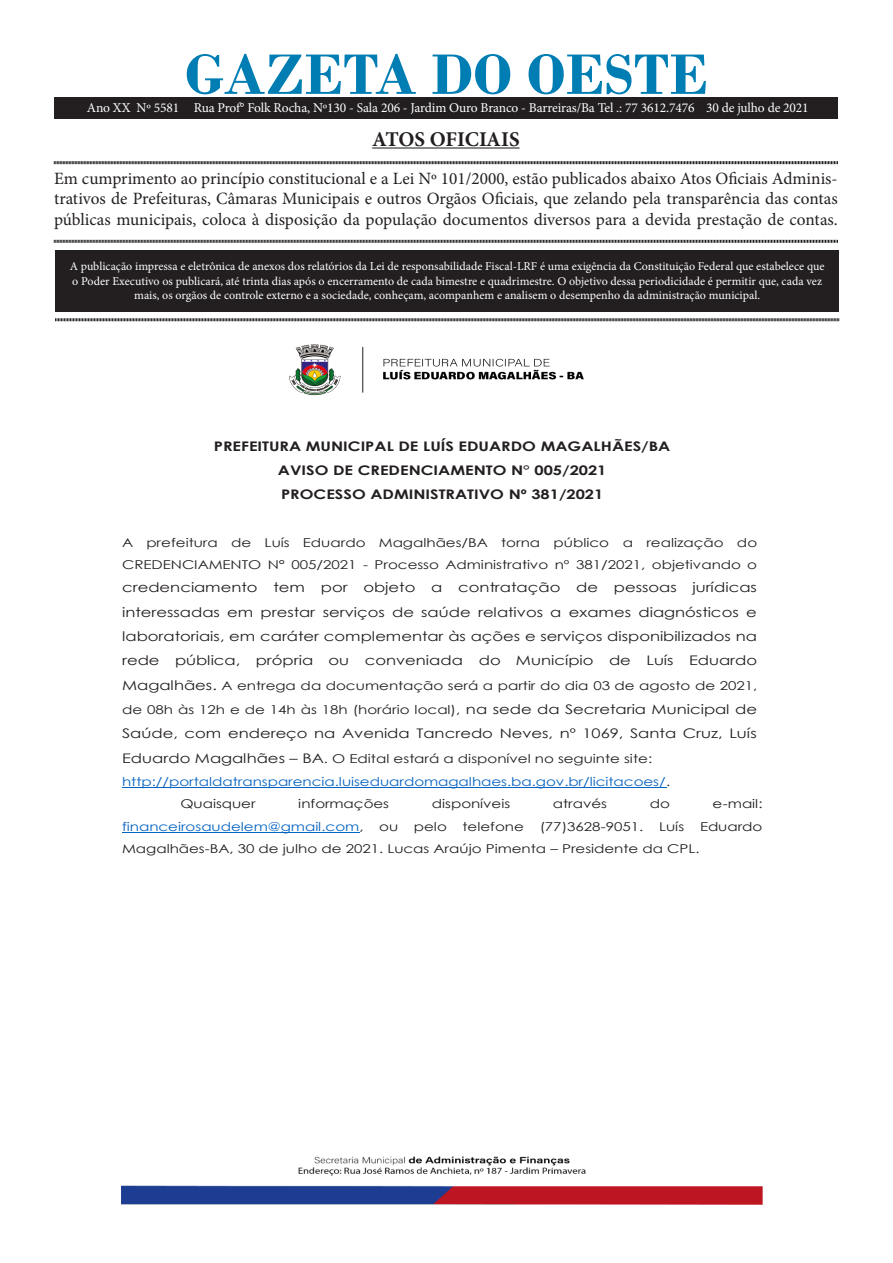
<style>
.page{position:relative;width:893px;height:1263px;background:#fff}
.page>*{position:absolute;margin:0;border:0;box-sizing:border-box;transform-origin:0 0}
.t1{font:700 60px "Bodoni";color:#007eb4}
.t2{font:700 21px "Minion Pro";letter-spacing:-.005em;color:#231f20}
.t3{font:17.25px/20.7px "Minion Pro";color:#231f20;text-align:justify}
.t4{font:13.5px "Minion Pro";letter-spacing:-.01em;color:#fff}
.t5{font:13.2px/24.3px "Century Gothic";color:#231f20;text-align:justify;scale:1.24 1}
.t6{font:700 13.2px/24.3px "Century Gothic";color:#231f20;text-align:center;scale:1.24 1}
.t7{font:12.15px/22.4px "Century Gothic";color:#231f20;scale:1.24 1}
.t8{font:12.15px "Century Gothic";color:#0563c1;scale:1.24 1}
.t9{font:12px/14.4px "Minion Pro";color:#fff;text-align:center}
.s1{font-size:13.2px}
.s2{color:#231f20}
</style>
<div class="page">
<div style="left:55px;top:250px;width:784px;height:61px;background:#231f20"></div>
<hr style="left:372px;top:147px;width:148px;height:2px;background:#231f20">
<svg style="left:54px;top:161px;width:784px;height:4px;background:#908e8e"></svg>
<svg style="left:54px;top:239px;width:784px;height:4px;background:#908e8e"></svg>
<svg style="left:55px;top:318px;width:784px;height:4px;background:#908e8e"></svg>
<div style="left:54px;top:98px;width:784px;height:20px;background:#231f20"></div>
<img style="left:289px;top:344px;width:295px;height:52px">
<img style="left:122px;top:1156px;width:640px;height:48px">
<hr style="left:122px;top:787px;width:544px;height:1px;background:#0563c1">
<hr style="left:122px;top:832px;width:237px;height:1px;background:#0563c1">
<p class="t1" style="left:185px;top:39px;width:525px">GAZETA DO OESTE</p>
<p class="t2" style="left:372px;top:124px;width:149px">ATOS OFICIAIS</p>
<p class="t3" style="left:54px;top:168px;width:785px">Em cumprimento ao princípio constitucional e a Lei Nº 101/2000, estão publicados abaixo Atos Oficiais Adminis&shy;trativos de Prefeituras, Câmaras Municipais e outros Orgãos Oficiais, que zelando pela transparência das contas públicas municipais, coloca à disposição da população documentos diversos para a devida prestação de contas.</p>
<p class="t9" style="left:70px;top:259px;width:756px">A publicação impressa e eletrônica de anexos dos relatórios da Lei de responsabilidade Fiscal-LRF é uma exigência da Constituição Federal que estabelece que o Poder Executivo os publicará, até trinta dias após o encerramento de cada bimestre e quadrimestre. O objetivo dessa periodicidade é permitir que, cada vez mais, os orgãos de controle externo e a sociedade, conheçam, acompanhem e analisem o desempenho da administração municipal.</p>
<p class="t4" style="left:87px;top:98px;width:723px">Ano XX Nº 5581 Rua Prof° Folk Rocha, Nº130 - Sala 206 - Jardim Ouro Branco - Barreiras/Ba Tel .: 77 3612.7476 30 de julho de 2021</p>
<p class="t6" style="left:214px;top:433px;width:370px">PREFEITURA MUNICIPAL DE LUÍS EDUARDO MAGALHÃES/BA<br>AVISO DE CREDENCIAMENTO N° 005/2021<br>PROCESSO ADMINISTRATIVO Nº 381/2021</p>
<p class="t7" style="left:122px;top:531px;width:514px">A prefeitura de Luís Eduardo Magalhães/BA torna público a realização do<br>CREDENCIAMENTO N° 005/2021 - Processo Administrativo nº 381/2021, objetivando o</p>
<p class="t5" style="left:122px;top:575px;width:514px">credenciamento tem por objeto a contratação de pessoas jurídicas interessadas em prestar serviços de saúde relativos a exames diagnósticos e laboratoriais, em caráter complementar às ações e serviços disponibilizados na rede pública, própria ou conveniada do Município de Luís Eduardo</p>
<p class="t7" style="left:122px;top:673px;width:514px;line-height:24.3px"><span class="s1">Magalhães.</span> A entrega da documentação será a partir do dia 03 de agosto de 2021, de 08h às 12h e de 14h às 18h (horário local), <span class="s1">na sede da Secretaria Municipal de</span></p>
<p class="t5" style="left:122px;top:721px;width:513px">Saúde, com endereço na Avenida Tancredo Neves, nº 1069, Santa Cruz, Luís</p>
<p class="t7" style="left:122px;top:747px;width:429px"><span class="s1">Eduardo Magalhães – BA</span>. O Edital estará a disponível no seguinte site:</p>
<p class="t8" style="left:122px;top:773px;width:444px">http://portaldatransparencia.luiseduardomagalhaes.ba.gov.br/licitacoes/<span class="s2">.</span></p>
<p class="t7" style="left:180px;top:792px;width:62px">Quaisquer</p>
<p class="t7" style="left:298px;top:792px;width:75px">informações</p>
<p class="t7" style="left:432px;top:792px;width:65px">disponíveis</p>
<p class="t7" style="left:553px;top:792px;width:45px">através</p>
<p class="t7" style="left:650px;top:792px;width:18px">do</p>
<p class="t7" style="left:713px;top:792px;width:42px">e-mail:</p>
<p class="t8" style="left:122px;top:818px;width:196px">financeirosaudelem@gmail.com<span class="s2">,</span></p>
<p class="t7" style="left:379px;top:815px;width:17px">ou</p>
<p class="t7" style="left:414px;top:815px;width:28px">pelo</p>
<p class="t7" style="left:462px;top:815px;width:51px">telefone</p>
<p class="t7" style="left:540px;top:815px;width:85px">(77)3628-9051.</p>
<p class="t7" style="left:659px;top:815px;width:22px">Luís</p>
<p class="t7" style="left:700px;top:815px;width:52px">Eduardo</p>
<p class="t7" style="left:122px;top:837px;width:467px">Magalhães-BA, 30 de julho de 2021. Lucas Araújo Pimenta – Presidente da CPL.</p>
</div>
